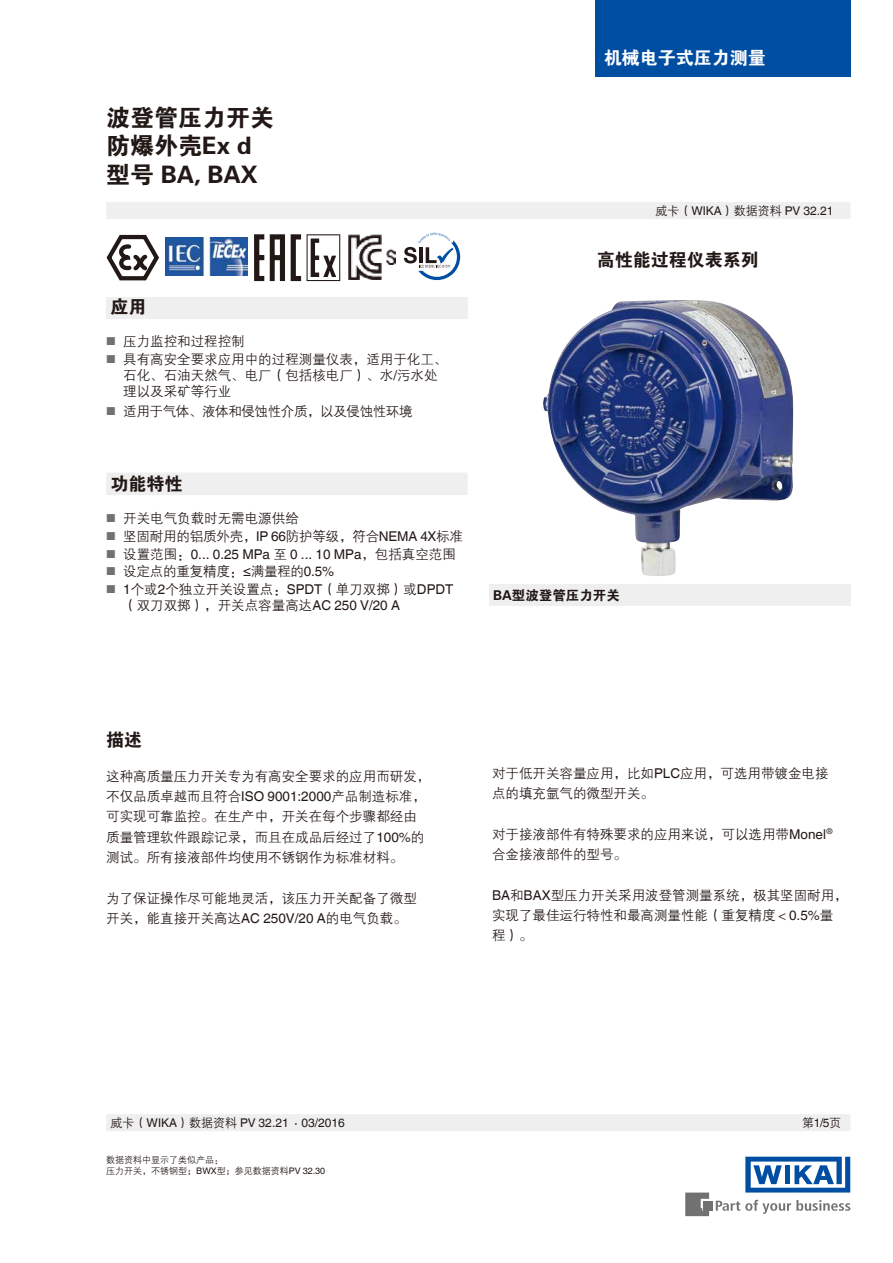
<style>
.page{position:relative;width:893px;height:1263px;background:#fff}
.page>*{position:absolute;margin:0;border:0;box-sizing:border-box;transform-origin:0 0}
.t1{font:24px/28.8px "FZDHTJW GB1 0";color:#221815}
.t2{font:18px "FZDHTJW GB1 0";color:#221815}
.t3{font:18px "FZDHTJW GB1 0";color:#fff}
.t4{font:13.5px/20.2px "FZZDXJW GB1 0";color:#221815}
.t5{font:13.5px "Helvetica World";color:#221815}
.t6{font:13.5px "FZZDXJW GB1 0";letter-spacing:-.025em;color:#221815}
.t7{font:13.5px "FZDHTJW GB1 0";color:#221815}
.t8{font:12px "Helvetica World";color:#221815}
.t9{font:9px/10.8px "FZZDXJW GB1 0";color:#221815}
.s1{font-family:"Helvetica World";font-size:11.55px;color:#727171}
.s2{font-family:"Helvetica World"}
.s3{font-size:11.55px;color:#727171}
.s4{font-family:"FZZDXJW GB1 0"}
</style>
<div class="page">
<div style="left:106px;top:298px;width:362px;height:21px;background:#efefef"></div>
<svg style="left:716px;top:1200px;width:134px;height:14px"></svg>
<div style="left:703px;top:1201px;width:9px;height:9px;background:#727171"></div>
<svg style="left:685px;top:1192px;width:24px;height:24px"></svg>
<svg style="left:745px;top:1157px;width:105px;height:35px"></svg>
<div style="left:106px;top:202px;width:744px;height:17px;background:#efefef"></div>
<div style="left:106px;top:1114px;width:744px;height:17px;background:#efefef"></div>
<img style="left:543px;top:300px;width:251px;height:276px">
<div style="left:489px;top:585px;width:361px;height:21px;background:#efefef"></div>
<div style="left:106px;top:472px;width:362px;height:23px;background:#efefef"></div>
<div style="left:595px;top:0;width:255px;height:77px;background:#004ea2"></div>
<svg style="left:106px;top:234px;width:53px;height:47px"></svg>
<img style="left:165px;top:238px;width:83px;height:37px">
<svg style="left:254px;top:234px;width:10px;height:47px"></svg>
<svg style="left:291px;top:234px;width:10px;height:47px"></svg>
<svg style="left:270px;top:234px;width:15px;height:47px"></svg>
<svg style="left:307px;top:234px;width:33px;height:47px"></svg>
<svg style="left:404px;top:232px;width:56px;height:48px"></svg>
<img style="left:348px;top:234px;width:48px;height:45px">
<h1 class="t1" style="left:106px;top:103px;width:170px">波登管压力开关防爆外壳Ex d型号 BA, BAX</h1>
<h2 class="t2" style="left:111px;top:297px;width:37px">应用</h2>
<p class="t4" style="left:106px;top:331px;width:140px"><span class="s1">■</span> 压力监控和过程控制</p>
<p class="t4" style="left:123px;top:351px;width:325px;line-height:16.2px;text-indent:-17px"><span class="s1">■</span> 具有高安全要求应用中的过程测量仪表，适用于化工、石化、石油天然气、电厂（包括核电厂）、水<span class="s2">/</span>污水处理以及采矿等行业</p>
<p class="t6" style="left:106px;top:404px;width:308px"><span class="s1">■</span> 适用于气体、液体和侵蚀性介质，以及侵蚀性环境</p>
<h2 class="t2" style="left:111px;top:474px;width:73px">功能特性</h2>
<p class="t4" style="left:106px;top:508px;width:194px"><span class="s1">■</span> 开关电气负载时无需电源供给</p>
<p class="t4" style="left:106px;top:526px;width:358px"><span class="s1">■</span> 坚固耐用的铝质外壳，<span class="s2">IP 66</span>防护等级，符合<span class="s2">NEMA 4X</span>标准</p>
<p class="t5" style="left:106px;top:546px;width:351px"><span class="s3">■</span> <span class="s4">设置范围：</span>0... 0.25 MPa <span class="s4">至</span> 0 ... 10 MPa<span class="s4">，包括真空范围</span></p>
<p class="t4" style="left:106px;top:562px;width:229px"><span class="s1">■</span> 设定点的重复精度：<span class="s2">≤</span>满量程的<span class="s2">0.5%</span></p>
<p class="t4" style="left:123px;top:582px;width:331px;line-height:16.2px;text-indent:-17px"><span class="s1">■</span> <span class="s2">1</span>个或<span class="s2">2</span>个独立开关设置点：<span class="s2">SPDT</span>（单刀双掷）或<span class="s2">DPDT</span>（双刀双掷），开关点容量高达<span class="s2">AC 250 V/20 A</span></p>
<h2 class="t3" style="left:604px;top:48px;width:163px">机械电子式压力测量</h2>
<p class="t8" style="left:655px;top:204px;width:180px"><span class="s4">威卡（</span>WIKA<span class="s4">）数据资料</span> PV 32.21</p>
<h2 class="t2" style="left:597px;top:250px;width:163px">高性能过程仪表系列</h2>
<p class="t7" style="left:493px;top:588px;width:128px">BA型波登管压力开关</p>
<h2 class="t2" style="left:106px;top:730px;width:37px">描述</h2>
<p class="t4" style="left:106px;top:766px;width:326px">这种高质量压力开关专为有高安全要求的应用而研发，不仅品质卓越而且符合<span class="s2">ISO 9001:2000</span>产品制造标准，可实现可靠监控。在生产中，开关在每个步骤都经由质量管理软件跟踪记录，而且在成品后经过了<span class="s2">100%</span>的测试。所有接液部件均使用不锈钢作为标准材料。</p>
<p class="t4" style="left:106px;top:888px;width:312px">为了保证操作尽可能地灵活，该压力开关配备了微型开关，能直接开关高达<span class="s2">AC 250V/20 A</span>的电气负载。</p>
<p class="t4" style="left:492px;top:764px;width:338px">对于低开关容量应用，比如<span class="s2">PLC</span>应用，可选用带镀金电接点的填充氩气的微型开关。</p>
<p class="t4" style="left:492px;top:824px;width:342px">对于接液部件有特殊要求的应用来说，可以选用带<span class="s2">Monel</span><sup>®</sup>合金接液部件的型号。</p>
<p class="t4" style="left:492px;top:885px;width:357px"><span class="s2">BA</span>和<span class="s2">BAX</span>型压力开关采用波登管测量系统，极其坚固耐用，实现了最佳运行特性和最高测量性能（重复精度＜<span class="s2">0.5%</span>量程）。</p>
<p class="t8" style="left:111px;top:1116px;width:236px"><span class="s4">威卡（</span>WIKA<span class="s4">）数据资料</span> PV 32.21 ∙ 03/2016</p>
<p class="t9" style="left:106px;top:1155px;width:221px">数据资料中显示了类似产品：<br>压力开关，不锈钢型；<span class="s2">BWX</span>型；参见数据资料<span class="s2">PV 32.30</span></p>
<p class="t8" style="left:802px;top:1116px;width:40px"><span class="s4">第</span>1/5<span class="s4">页</span></p>
</div>
